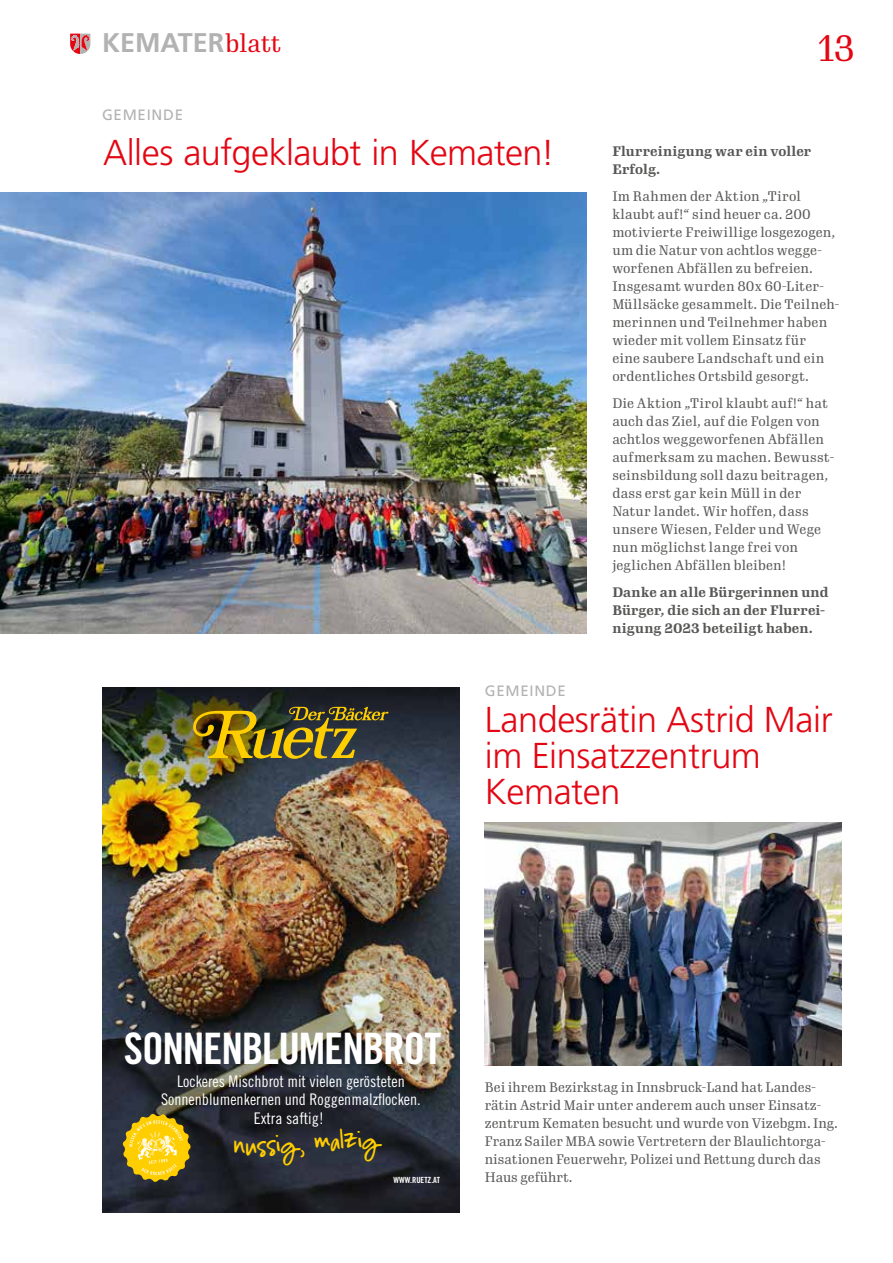
<style>
.page{position:relative;width:893px;height:1263px;background:#fff}
.page>*{position:absolute;margin:0;border:0;box-sizing:border-box;transform-origin:0 0}
.t1{font:43.35px "Trade Gothic LT Std Bd Cn 20";letter-spacing:-.03em;color:#fff}
.t2{font:300 36px/36px "Frutiger LT Std";letter-spacing:-.01em;color:#e30613}
.t3{font:36px "Gimlet Text Condensed";color:#e30613}
.t4{font:700 27px "Frutiger LT Std";color:#b3b2b2}
.t5{font:26.25px "Anna Ruetz";color:#ffce00}
.t6{font:16.05px/18.3px "Trade Gothic LT Std Cn 18";color:#fff;text-align:center}
.t7{font:15px "Frutiger LT Std";letter-spacing:.05em;color:#b3b2b2}
.t8{font:13.5px/18px "Gimlet Text Condensed";letter-spacing:.005em;color:#575756}
.t9{font:700 13.5px/18px "Gimlet Text Condensed";letter-spacing:.01em;color:#575756}
.t10{font:8.4px "Trade Gothic LT Std Bd Cn 20";color:#fff}
.s1{font-family:"Gimlet Text Condensed";font-weight:400;font-size:24.75px;color:#e30613}
</style>
<div class="page">
<svg style="left:70px;top:34px;width:20px;height:20px"></svg>
<img style="left:0;top:192px;width:587px;height:441px">
<img style="left:485px;top:823px;width:357px;height:243px">
<img style="left:103px;top:687px;width:356px;height:526px">
<svg style="left:122px;top:1113px;width:69px;height:69px;background:#c1a428"></svg>
<img style="left:193px;top:707px;width:195px;height:52px">
<h3 class="t4" style="left:102px;top:27px;width:181px">KEMATER<span class="s1">blatt</span></h3>
<h2 class="t3" style="left:818px;top:23px;width:38px">13</h2>
<p class="t7" style="left:102px;top:106px;width:83px">GEMEINDE</p>
<h2 class="t2" style="left:103px;top:135px;width:453px">Alles aufgeklaubt in Kematen!</h2>
<p class="t7" style="left:485px;top:682px;width:83px">GEMEINDE</p>
<p class="t9" style="left:612px;top:141px;width:200px">Flurreinigung war ein voller<br>Erfolg.</p>
<p class="t8" style="left:612px;top:186px;width:228px">Im Rahmen der Aktion „Tirol klaubt auf!“ sind heuer ca. 200 motivierte Freiwillige losgezogen, um die Natur von achtlos wegge&shy;worfenen Abfällen zu befreien.<br>Insgesamt wurden 80x 60-Liter-<br>Müllsäcke gesammelt. Die Teilneh&shy;merinnen und Teilnehmer haben wieder mit vollem Einsatz für<br>eine saubere Landschaft und ein ordentliches Ortsbild gesorgt.</p>
<p class="t8" style="left:612px;top:393px;width:223px">Die Aktion „Tirol klaubt auf!“ hat auch das Ziel, auf die Folgen von achtlos weggeworfenen Abfällen aufmerksam zu machen. Bewusst&shy;seinsbildung soll dazu beitragen, dass erst gar kein Müll in der<br>Natur landet. Wir hoffen, dass unsere Wiesen, Felder und Wege nun möglichst lange frei von jeglichen Abfällen bleiben!</p>
<p class="t9" style="left:612px;top:582px;width:218px">Danke an alle Bürgerinnen und<br>Bürger, die sich an der Flurrei&shy;nigung 2023 beteiligt haben.</p>
<h2 class="t2" style="left:485px;top:702px;width:350px">Landesrätin Astrid Mair im Einsatzzentrum<br>Kematen</h2>
<h1 class="t1" style="left:124px;top:1022px;width:319px">SONNENBLUMENBROT</h1>
<p class="t6" style="left:161px;top:1072px;width:261px">Lockeres Mischbrot mit vielen gerösteten<br>Sonnenblumenkernen und Roggenmalzflocken.<br>Extra saftig!</p>
<h3 class="t5" style="left:233px;top:1131px;width:150px;rotate:-3deg">nussig, malzig</h3>
<p class="t8" style="left:485px;top:1077px;width:355px">Bei ihrem Bezirkstag in Innsbruck-Land hat Landes&shy;rätin Astrid Mair unter anderem auch unser Einsatz&shy;zentrum Kematen besucht und wurde von Vizebgm. Ing.<br>Franz Sailer MBA sowie Vertretern der Blaulichtorga&shy;nisationen Feuerwehr, Polizei und Rettung durch das</p>
<p class="t10" style="left:393px;top:1175px;width:48px">WWW.RUETZ.AT</p>
<p class="t8" style="left:485px;top:1167px;width:89px">Haus geführt.</p>
</div>
